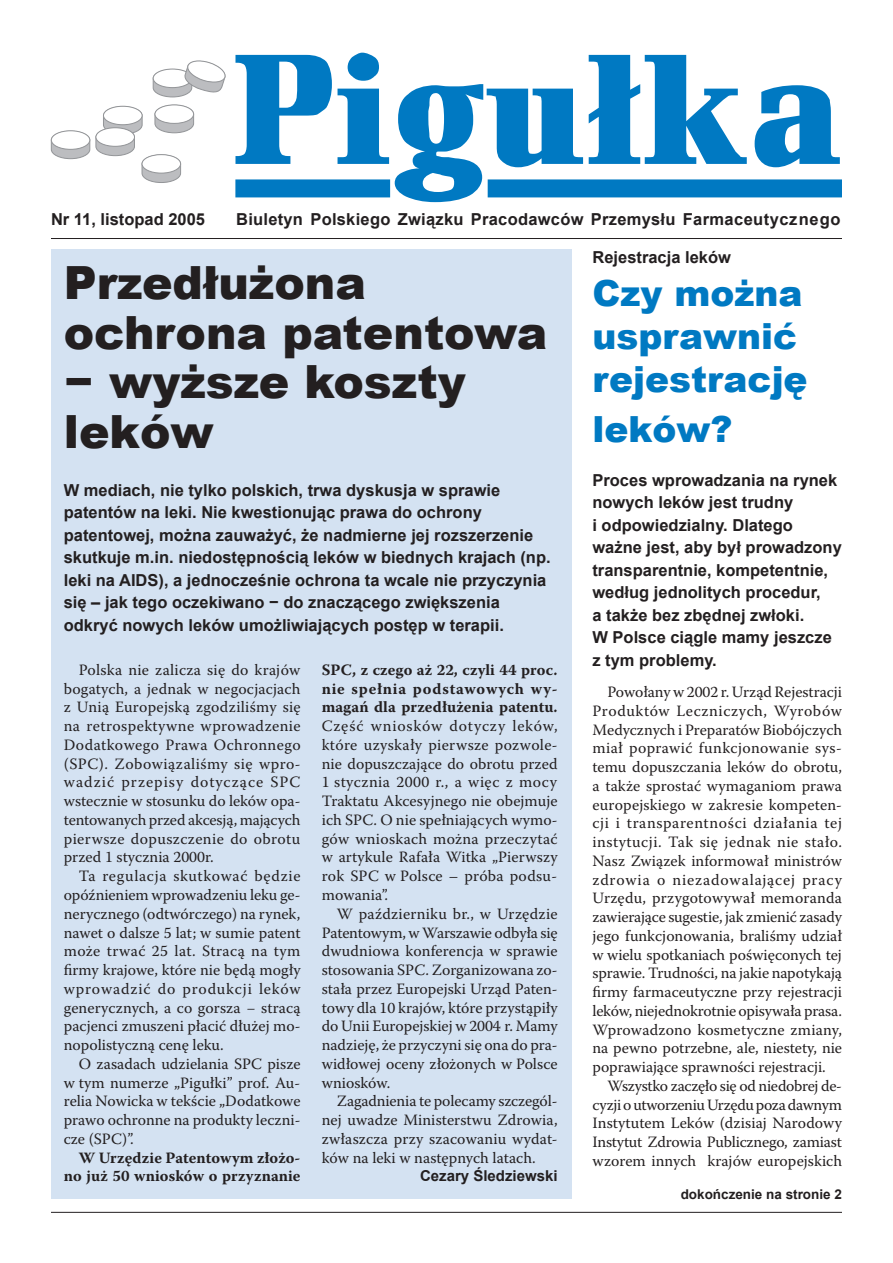
<style>
.page{position:relative;width:893px;height:1263px;background:#fff}
.page>*{position:absolute;margin:0;border:0;box-sizing:border-box;transform-origin:0 0}
.t1{font:900 45.75px/49.5px "Arial";color:#231f20}
.t2{font:900 36px/43.2px "Arial";color:#0079c2}
.t3{font:700 16.5px/22.5px "Arial";color:#231f20}
.t4{font:15.75px/18.8px "Warnock Pro";color:#231f20;text-align:justify}
.t5{font:700 15.75px/18.8px "Warnock Pro";letter-spacing:.01em;color:#231f20;text-align:justify}
.t6{font:700 15px "Arial";color:#231f20}
.t7{font:700 13.5px "Arial";color:#231f20}
</style>
<div class="page">
<hr style="left:51px;top:1212px;width:791px;height:1px;background:#231f20">
<hr style="left:51px;top:238px;width:791px;height:1px;background:#231f20">
<svg style="left:51px;top:104px;width:143px;height:79px"></svg>
<svg style="left:153px;top:60px;width:73px;height:38px"></svg>
<svg style="left:235px;top:55px;width:97px;height:109px"></svg>
<svg style="left:338px;top:53px;width:51px;height:111px"></svg>
<svg style="left:395px;top:84px;width:188px;height:118px"></svg>
<svg style="left:589px;top:55px;width:158px;height:109px"></svg>
<svg style="left:755px;top:85px;width:85px;height:82px"></svg>
<div style="left:235px;top:179px;width:155px;height:18px;background:#0079c2"></div>
<div style="left:488px;top:179px;width:354px;height:18px;background:#0079c2"></div>
<div style="left:51px;top:250px;width:520px;height:949px;background:#d4e2f2"></div>
<p class="t3" style="left:51px;top:208px;width:156px">Nr 11, listopad 2005</p>
<p class="t3" style="left:236px;top:208px;width:606px">Biuletyn Polskiego Związku Pracodawców Przemysłu Farmaceutycznego</p>
<h1 class="t1" style="left:64px;top:257px;width:485px">Przedłużona ochrona patentowa − wyższe koszty leków</h1>
<p class="t3" style="left:64px;top:479px;width:488px">W mediach, nie tylko polskich, trwa dyskusja w sprawie patentów na leki. Nie kwestionując prawa do ochrony patentowej, można zauważyć, że nadmierne jej rozszerzenie skutkuje m.in. niedostępnością leków w biednych krajach (np. leki na AIDS), a jednocześnie ochrona ta wcale nie przyczynia się – jak tego oczekiwano − do znaczącego zwiększenia odkryć nowych leków umożliwiających postęp w terapii.</p>
<p class="t5" style="left:322px;top:660px;width:237px">SPC, z czego aż 22, czyli 44 proc. nie spełnia podstawowych wy&shy;magań dla przedłużenia patentu.</p>
<p class="t4" style="left:322px;top:716px;width:237px">Część wniosków dotyczy leków, które uzyskały pierwsze pozwole&shy;nie dopuszczające do obrotu przed 1 stycznia 2000 r., a więc z mocy Traktatu Akcesyjnego nie obejmuje ich SPC. O nie spełniających wymo&shy;gów wnioskach można przeczytać w artykule Rafała Witka „Pierwszy rok SPC w Polsce – próba podsu&shy;mowania”.</p>
<p class="t4" style="left:322px;top:904px;width:237px;text-indent:15px">W październiku br., w Urzędzie Patentowym, w Warszawie odbyła się dwudniowa konferencja w sprawie stosowania SPC. Zorganizowana zo&shy;stała przez Europejski Urząd Paten&shy;towy dla 10 krajów, które przystąpiły do Unii Europejskiej w 2004 r. Mamy nadzieję, że przyczyni się ona do pra&shy;widłowej oceny złożonych w Polsce wniosków.</p>
<p class="t4" style="left:322px;top:1091px;width:237px;text-indent:15px">Zagadnienia te polecamy szczegól&shy;nej uwadze Ministerstwu Zdrowia, zwłaszcza przy szacowaniu wydat&shy;ków na leki w następnych latach.</p>
<p class="t6" style="left:420px;top:1166px;width:139px">Cezary Śledziewski</p>
<p class="t3" style="left:592px;top:246px;width:140px">Rejestracja leków</p>
<h2 class="t2" style="left:592px;top:270px;width:217px">Czy można usprawnić rejestrację</h2>
<h2 class="t2" style="left:592px;top:406px;width:141px">leków?</h2>
<p class="t3" style="left:592px;top:469px;width:251px">Proces wprowadzania na rynek nowych leków jest trudny<br>i odpowiedzialny. Dlatego ważne jest, aby był prowadzony transparentnie, kompetentnie, według jednolitych procedur,<br>a także bez zbędnej zwłoki.<br>W Polsce ciągle mamy jeszcze z tym problemy.</p>
<p class="t4" style="left:592px;top:682px;width:251px;text-indent:15px">Powołany w 2002 r. Urząd Rejestracji Produktów Leczniczych, Wyrobów Medycznych i Preparatów Biobójczych miał poprawić funkcjonowanie sys&shy;temu dopuszczania leków do obrotu, a także sprostać wymaganiom prawa europejskiego w zakresie kompeten&shy;cji i transparentności działania tej instytucji. Tak się jednak nie stało.<br>Nasz Związek informował ministrów zdrowia o niezadowalającej pracy Urzędu, przygotowywał memoranda zawierające sugestie, jak zmienić zasady jego funkcjonowania, braliśmy udział w wielu spotkaniach poświęconych tej sprawie. Trudności, na jakie napotykają firmy farmaceutyczne przy rejestracji leków, niejednokrotnie opisywała prasa.<br>Wprowadzono kosmetyczne zmiany, na pewno potrzebne, ale, niestety, nie poprawiające sprawności rejestracji.</p>
<p class="t4" style="left:592px;top:1076px;width:251px;text-indent:15px">Wszystko zaczęło się od niedobrej de&shy;cyzji o utworzeniu Urzędu poza dawnym Instytutem Leków (dzisiaj Narodowy Instytut Zdrowia Publicznego, zamiast wzorem innych krajów europejskich</p>
<p class="t7" style="left:681px;top:1185px;width:163px">dokończenie na stronie 2</p>
<p class="t4" style="left:64px;top:660px;width:238px;text-indent:15px">Polska nie zalicza się do krajów bogatych, a jednak w negocjacjach z Unią Europejską zgodziliśmy się na retrospektywne wprowadzenie Dodatkowego Prawa Ochronnego (SPC). Zobowiązaliśmy się wpro&shy;wadzić przepisy dotyczące SPC wstecznie w stosunku do leków opa&shy;tentowanych przed akcesją, mających pierwsze dopuszczenie do obrotu przed 1 stycznia 2000r.</p>
<p class="t4" style="left:64px;top:866px;width:238px;text-indent:15px">Ta regulacja skutkować będzie opóźnieniem wprowadzeniu leku ge&shy;nerycznego (odtwórczego) na rynek, nawet o dalsze 5 lat; w sumie patent może trwać 25 lat. Stracą na tym firmy krajowe, które nie będą mogły wprowadzić do produkcji leków generycznych, a co gorsza − stracą pacjenci zmuszeni płacić dłużej mo&shy;nopolistyczną cenę leku.</p>
<p class="t4" style="left:64px;top:1054px;width:238px;text-indent:15px">O zasadach udzielania SPC pisze w tym numerze „Pigułki” prof. Au&shy;relia Nowicka w tekście „Dodatkowe prawo ochronne na produkty leczni&shy;cze (SPC)”.</p>
<p class="t5" style="left:64px;top:1148px;width:238px;text-align:right">W Urzędzie Patentowym złożo&shy;no już 50 wniosków o przyznanie</p>
</div>
